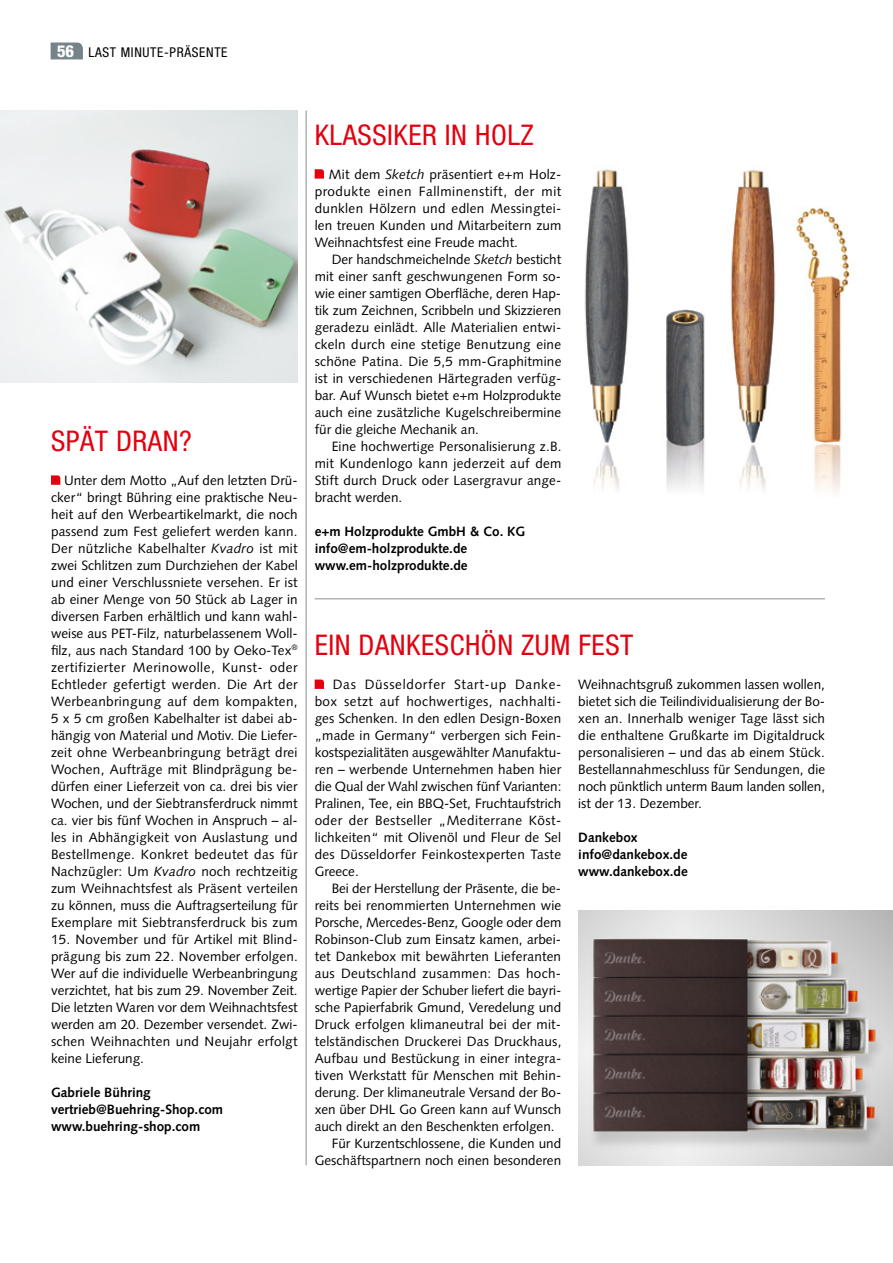
<style>
.page{position:relative;width:893px;height:1263px;background:#fff}
.page>*{position:absolute;margin:0;border:0;box-sizing:border-box;transform-origin:0 0}
.t1{font:condensed 28.5px "Helvetica Neue";letter-spacing:.02em;color:#e3000f}
.t2{font:13.5px/17px "Syntax LT";letter-spacing:.005em;color:#000;text-align:justify}
.t3{font:700 13.5px/17px "Syntax LT";color:#000}
.t4{font:13.5px "Syntax LT";letter-spacing:.025em;color:#000}
.t5{font:condensed 13.5px "Helvetica Neue";letter-spacing:.05em;color:#000}
.s1{font-weight:800;font-size:16.5px;color:#fff}
.s2{font-style:italic}
</style>
<div class="page">
<svg style="left:51px;top:43px;width:32px;height:16px"></svg>
<img style="left:551px;top:169px;width:161px;height:431px">
<img style="left:712px;top:169px;width:140px;height:431px">
<hr style="left:305px;top:111px;width:2px;height:1054px;background:#b1b2b3">
<hr style="left:315px;top:598px;width:510px;height:1px;background:#b1b2b3">
<svg style="left:315px;top:169px;width:9px;height:10px"></svg>
<svg style="left:315px;top:679px;width:9px;height:10px"></svg>
<svg style="left:51px;top:475px;width:9px;height:10px"></svg>
<img style="left:0;top:111px;width:298px;height:272px">
<img style="left:578px;top:910px;width:315px;height:255px">
<p class="t5" style="left:57px;top:44px;width:172px"><span class="s1">56</span> LAST MINUTE-PRÄSENTE</p>
<h1 class="t1" style="left:51px;top:424px;width:142px">SPÄT DRAN?</h1>
<p class="t2" style="left:51px;top:472px;width:248px;text-indent:13px">Unter dem Motto „Auf den letzten Drü&shy;cker“ bringt Bühring eine praktische Neu&shy;heit auf den Werbeartikelmarkt, die noch passend zum Fest geliefert werden kann.<br>Der nützliche Kabelhalter <span class="s2">Kvadro</span> ist mit zwei Schlitzen zum Durchziehen der Kabel und einer Verschlussniete versehen. Er ist ab einer Menge von 50 Stück ab Lager in diversen Farben erhältlich und kann wahl&shy;weise aus PET-Filz, naturbelassenem Woll&shy;filz, aus nach Standard 100 by Oeko-Tex<sup>® </sup>zertifizierter Merinowolle, Kunst- oder Echtleder gefertigt werden. Die Art der Werbeanbringung auf dem kompakten, 5 x 5 cm großen Kabelhalter ist dabei ab&shy;hängig von Material und Motiv. Die Liefer&shy;zeit ohne Werbeanbringung beträgt drei Wochen, Aufträge mit Blindprägung be&shy;dürfen einer Lieferzeit von ca. drei bis vier Wochen, und der Siebtransferdruck nimmt ca. vier bis fünf Wochen in Anspruch – al&shy;les in Abhängigkeit von Auslastung und Bestellmenge. Konkret bedeutet das für Nachzügler: Um <span class="s2">Kvadro</span> noch rechtzeitig zum Weihnachtsfest als Präsent verteilen zu können, muss die Auftragserteilung für Exemplare mit Siebtransferdruck bis zum</p>
<p class="t2" style="left:51px;top:931px;width:248px">15. November und für Artikel mit Blind&shy;prägung bis zum 22. November erfolgen.<br>Wer auf die individuelle Werbeanbringung verzichtet, hat bis zum 29. November Zeit.<br>Die letzten Waren vor dem Weihnachtsfest werden am 20. Dezember versendet. Zwi&shy;schen Weihnachten und Neujahr erfolgt keine Lieferung.</p>
<p class="t3" style="left:51px;top:1084px;width:174px">Gabriele Bühring vertrieb@Buehring-Shop.com www.buehring-shop.com</p>
<h1 class="t1" style="left:315px;top:118px;width:221px">KLASSIKER IN HOLZ</h1>
<p class="t2" style="left:315px;top:165px;width:248px;text-indent:14px">Mit dem <span class="s2">Sketch</span> präsentiert e+m Holz&shy;produkte einen Fallminenstift, der mit dunklen Hölzern und edlen Messingtei&shy;len treuen Kunden und Mitarbeitern zum Weihnachtsfest eine Freude macht.</p>
<p class="t2" style="left:315px;top:251px;width:248px;text-indent:17px">Der handschmeichelnde <span class="s2">Sketch</span> besticht mit einer sanft geschwungenen Form so&shy;wie einer samtigen Oberfläche, deren Hap&shy;tik zum Zeichnen, Scribbeln und Skizzieren geradezu einlädt. Alle Materialien entwi&shy;ckeln durch eine stetige Benutzung eine schöne Patina. Die 5,5 mm-Graphitmine ist in verschiedenen Härtegraden verfüg&shy;bar. Auf Wunsch bietet e+m Holzprodukte auch eine zusätzliche Kugelschreibermine für die gleiche Mechanik an.</p>
<p class="t2" style="left:315px;top:438px;width:248px;text-indent:17px">Eine hochwertige Personalisierung z.B. mit Kundenlogo kann jederzeit auf dem Stift durch Druck oder Lasergravur ange&shy;bracht werden.</p>
<p class="t3" style="left:315px;top:523px;width:212px">e+m Holzprodukte GmbH &amp; Co. KG info@em-holzprodukte.de www.em-holzprodukte.de</p>
<h1 class="t1" style="left:315px;top:628px;width:320px">EIN DANKESCHÖN ZUM FEST</h1>
<p class="t2" style="left:315px;top:676px;width:248px;text-indent:18px">Das Düsseldorfer Start-up Danke&shy;box setzt auf hochwertiges, nachhalti&shy;ges Schenken. In den edlen Design-Boxen „made in Germany“ verbergen sich Fein&shy;kostspezialitäten ausgewählter Manufaktu&shy;ren – werbende Unternehmen haben hier die Qual der Wahl zwischen fünf Varianten:<br>Pralinen, Tee, ein BBQ-Set, Fruchtaufstrich oder der Bestseller „Mediterrane Köst&shy;lichkeiten“ mit Olivenöl und Fleur de Sel des Düsseldorfer Feinkostexperten Taste Greece.</p>
<p class="t2" style="left:332px;top:880px;width:231px">Bei der Herstellung der Präsente, die be-</p>
<p class="t2" style="left:315px;top:897px;width:248px">reits bei renommierten Unternehmen wie</p>
<p class="t2" style="left:315px;top:914px;width:248px">Porsche, Mercedes-Benz, Google oder dem</p>
<p class="t2" style="left:315px;top:931px;width:248px">Robinson-Club zum Einsatz kamen, arbei-</p>
<p class="t2" style="left:315px;top:948px;width:248px">tet Dankebox mit bewährten Lieferanten</p>
<p class="t4" style="left:315px;top:965px;width:248px">aus Deutschland zusammen: Das hoch-</p>
<p class="t2" style="left:315px;top:982px;width:248px">wertige Papier der Schuber liefert die bayri-</p>
<p class="t2" style="left:315px;top:999px;width:248px">sche Papierfabrik Gmund, Veredelung und</p>
<p class="t2" style="left:315px;top:1016px;width:248px">Druck erfolgen klimaneutral bei der mit-</p>
<p class="t2" style="left:315px;top:1033px;width:248px">telständischen Druckerei Das Druckhaus,</p>
<p class="t2" style="left:315px;top:1050px;width:248px">Aufbau und Bestückung in einer integra-</p>
<p class="t2" style="left:315px;top:1067px;width:248px">tiven Werkstatt für Menschen mit Behin-</p>
<p class="t2" style="left:315px;top:1084px;width:248px">derung. Der klimaneutrale Versand der Bo-</p>
<p class="t2" style="left:315px;top:1101px;width:248px">xen über DHL Go Green kann auf Wunsch</p>
<p class="t2" style="left:315px;top:1118px;width:241px">auch direkt an den Beschenkten erfolgen.</p>
<p class="t2" style="left:332px;top:1135px;width:231px">Für Kurzentschlossene, die Kunden und</p>
<p class="t2" style="left:315px;top:1152px;width:248px">Geschäftspartnern noch einen besonderen</p>
<p class="t2" style="left:578px;top:676px;width:248px">Weihnachtsgruß zukommen lassen wollen, bietet sich die Teilindividualisierung der Bo&shy;xen an. Innerhalb weniger Tage lässt sich die enthaltene Grußkarte im Digitaldruck personalisieren – und das ab einem Stück.<br>Bestellannahmeschluss für Sendungen, die noch pünktlich unterm Baum landen sollen, ist der 13. Dezember.</p>
<p class="t3" style="left:578px;top:829px;width:111px">Dankebox info@dankebox.de www.dankebox.de</p>
</div>
